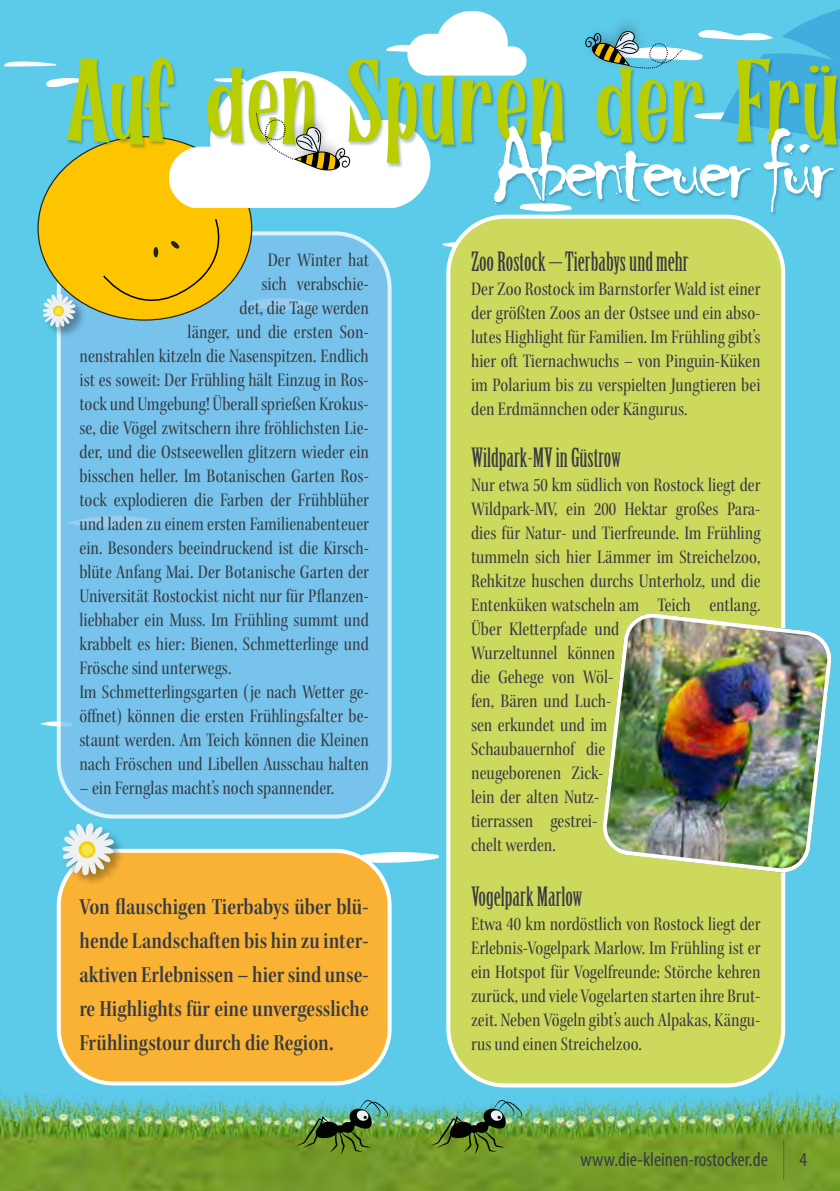
<style>
.page{position:relative;width:840px;height:1191px;background:#fff}
.page>*{position:absolute;margin:0;border:0;box-sizing:border-box;transform-origin:0 0}
.t1{font:114px "Hamerald";color:#b8ce00}
.t2{font:104px "Chiller";letter-spacing:-.07em;color:#fff}
.t3{font:26px "Birch Std";color:#383b42}
.t4{font:24px/34px "Kepler Std Semibold Cn Subh";color:#383b42;text-align:justify}
.t5{font:20px/24px "Kepler Std Cn Subh";color:#383b42;text-align:justify}
.t6{font:condensed 20px "Myriad Pro";color:#383b42}
</style>
<div class="page">
<div style="left:0;top:0;width:839px;height:1191px;background:#5bcbe9"></div>
<svg style="left:40px;top:720px;width:17px;height:7px"></svg>
<svg style="left:356px;top:852px;width:82px;height:11px"></svg>
<img style="left:0;top:1060px;width:839px;height:131px">
<div style="left:448px;top:217px;width:334px;height:868px;background:#cdd95d;border-radius:57px"></div>
<div style="left:446px;top:215px;width:338px;height:872px;border:4px solid #fff;border-radius:57px"></div>
<div style="left:59px;top:851px;width:330px;height:232px;background:#f9b234;border-radius:55px"></div>
<div style="left:57px;top:849px;width:334px;height:236px;border:4px solid #fff;border-radius:55px"></div>
<div style="left:59px;top:233px;width:330px;height:583px;background:#77c3eb;border-radius:55px"></div>
<div style="left:57px;top:231px;width:334px;height:587px;border:4px solid #fff;border-radius:55px"></div>
<hr style="left:782px;top:1140px;width:1px;height:39px;background:#383b42">
<div style="left:42px;top:294px;width:45px;height:45px;background:#000;opacity:.34"></div>
<div style="left:62px;top:823px;width:63px;height:63px;background:#000;opacity:.34"></div>
<svg style="left:62px;top:814px;width:60px;height:61px"></svg>
<img style="left:602px;top:611px;width:230px;height:265px">
<svg style="left:585px;top:9px;width:254px;height:117px"></svg>
<svg style="left:4px;top:11px;width:567px;height:316px"></svg>
<div style="left:492px;top:126px;width:347px;height:90px;background:#003a5b;opacity:.3"></div>
<img style="left:296px;top:1096px;width:92px;height:58px">
<img style="left:430px;top:1096px;width:91px;height:58px">
<h1 class="t1" style="left:67px;top:40px;width:776px">Auf den Spuren der Frü</h1>
<h2 class="t2" style="left:490px;top:110px;width:344px">Abenteuer für</h2>
<p class="t5" style="left:267px;top:248px;width:103px">Der Winter hat</p>
<p class="t5" style="left:261px;top:272px;width:109px">sich verabschie-</p>
<p class="t5" style="left:239px;top:296px;width:131px">det, die Tage werden</p>
<p class="t5" style="left:187px;top:320px;width:183px">länger, und die ersten Son-</p>
<p class="t5" style="left:79px;top:344px;width:291px">nenstrahlen kitzeln die Nasenspitzen. Endlich</p>
<p class="t5" style="left:79px;top:368px;width:291px">ist es soweit: Der Frühling hält Einzug in Ros-</p>
<p class="t5" style="left:79px;top:392px;width:291px">tock und Umgebung! Überall sprießen Krokus-</p>
<p class="t5" style="left:79px;top:416px;width:291px">se, die Vögel zwitschern ihre fröhlichsten Lie-</p>
<p class="t5" style="left:79px;top:440px;width:291px">der, und die Ostseewellen glitzern wieder ein</p>
<p class="t5" style="left:79px;top:464px;width:291px">bisschen heller. Im Botanischen Garten Ros-</p>
<p class="t5" style="left:79px;top:488px;width:291px">tock explodieren die Farben der Frühblüher</p>
<p class="t5" style="left:79px;top:512px;width:291px">und laden zu einem ersten Familienabenteuer</p>
<p class="t5" style="left:79px;top:536px;width:291px">ein. Besonders beeindruckend ist die Kirsch-</p>
<p class="t5" style="left:79px;top:560px;width:291px">blüte Anfang Mai. Der Botanische Garten der</p>
<p class="t5" style="left:79px;top:584px;width:291px">Universität Rostockist nicht nur für Pflanzen-</p>
<p class="t5" style="left:79px;top:608px;width:291px">liebhaber ein Muss. Im Frühling summt und</p>
<p class="t5" style="left:79px;top:632px;width:291px">krabbelt es hier: Bienen, Schmetterlinge und</p>
<p class="t5" style="left:79px;top:656px;width:153px">Frösche sind unterwegs.</p>
<p class="t5" style="left:79px;top:680px;width:291px">Im Schmetterlingsgarten (je nach Wetter ge-</p>
<p class="t5" style="left:79px;top:704px;width:291px">öffnet) können die ersten Frühlingsfalter be-</p>
<p class="t5" style="left:79px;top:728px;width:291px">staunt werden. Am Teich können die Kleinen</p>
<p class="t5" style="left:79px;top:752px;width:291px">nach Fröschen und Libellen Ausschau halten</p>
<p class="t5" style="left:79px;top:776px;width:256px">– ein Fernglas macht’s noch spannender.</p>
<p class="t4" style="left:79px;top:889px;width:291px">Von flauschigen Tierbabys über blü&shy;hende Landschaften bis hin zu inter&shy;aktiven Erlebnissen – hier sind unse&shy;re Highlights für eine unvergessliche Frühlingstour durch die Region.</p>
<h3 class="t3" style="left:471px;top:247px;width:219px">Zoo Rostock – Tierbabys und mehr</h3>
<p class="t5" style="left:471px;top:277px;width:291px">Der Zoo Rostock im Barnstorfer Wald ist einer der größten Zoos an der Ostsee und ein abso&shy;lutes Highlight für Familien. Im Frühling gibt’s hier oft Tiernachwuchs – von Pinguin-Küken im Polarium bis zu verspielten Jungtieren bei den Erdmännchen oder Kängurus.</p>
<h3 class="t3" style="left:471px;top:442px;width:151px">Wildpark-MV in Güstrow</h3>
<p class="t5" style="left:471px;top:472px;width:291px;text-align:left">Nur etwa 50 km südlich von Rostock liegt der<br>Wildpark-MV, ein 200 Hektar großes Para&shy;dies für Natur- und Tierfreunde. Im Frühling tummeln sich hier Lämmer im Streichelzoo,<br>Rehkitze huschen durchs Unterholz, und die<br>Entenküken watscheln am Teich entlang.<br>Über Kletterpfade und<br>Wurzeltunnel können<br>die Gehege von Wöl-<br>fen, Bären und Luch-<br>sen erkundet und im<br>Schaubauernhof die<br>neugeborenen Zick-<br>lein der alten Nutz-<br>tierrassen gestrei-<br>chelt werden.</p>
<h3 class="t3" style="left:471px;top:882px;width:113px">Vogelpark Marlow</h3>
<p class="t5" style="left:471px;top:912px;width:291px">Etwa 40 km nordöstlich von Rostock liegt der Erlebnis-Vogelpark Marlow. Im Frühling ist er ein Hotspot für Vogelfreunde: Störche kehren zurück, und viele Vogelarten starten ihre Brut&shy;zeit. Neben Vögeln gibt’s auch Alpakas, Kängu&shy;rus und einen Streichelzoo.</p>
<p class="t6" style="left:580px;top:1149px;width:189px">www.die-kleinen-rostocker.de</p>
<p class="t6" style="left:798px;top:1149px;width:9px">4</p>
</div>
